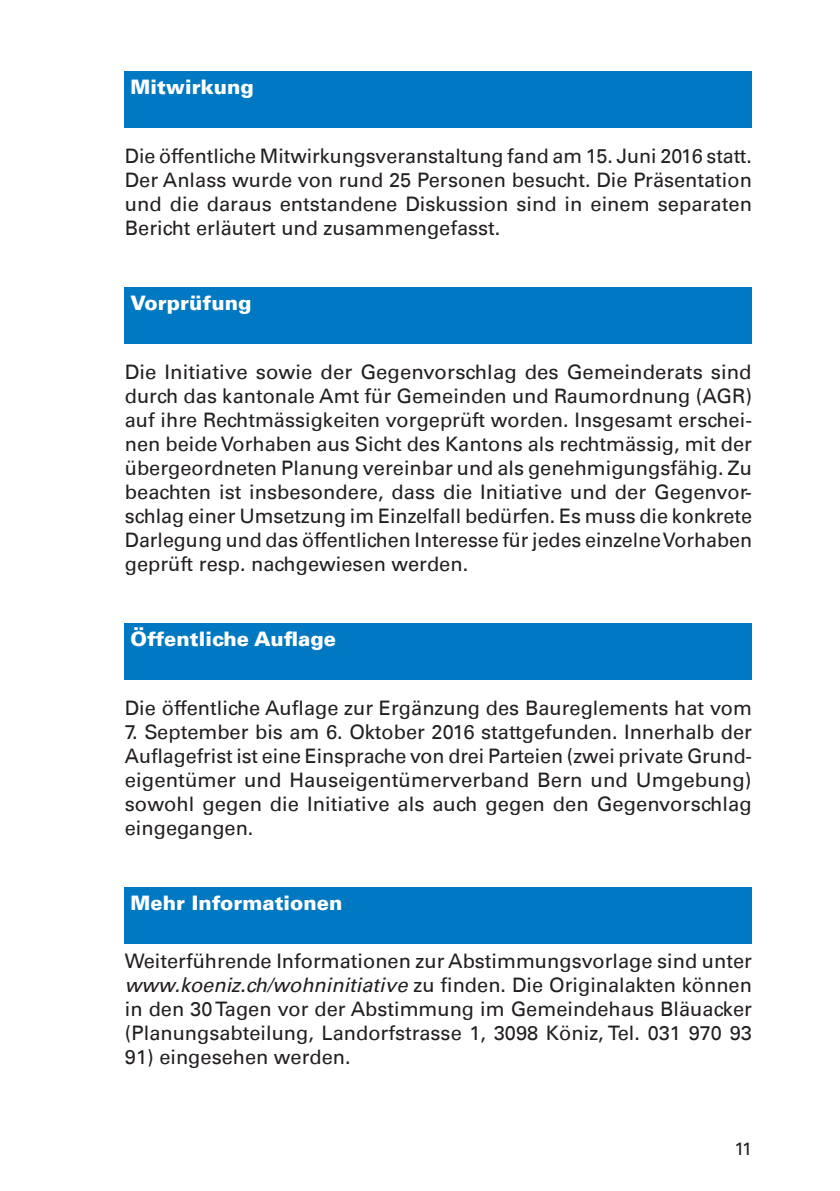
<style>
.page{position:relative;width:840px;height:1191px;background:#fff}
.page>*{position:absolute;margin:0;border:0;box-sizing:border-box;transform-origin:0 0}
.t1{font:20px/24px "Univers LT";color:#231f20;text-align:justify}
.t2{font:900 20px "Univers LT";color:#fff}
.t3{font:18px "Univers LT";color:#231f20}
.s1{font-style:italic}
</style>
<div class="page">
<div style="left:125px;top:71px;width:626px;height:57px;background:#0079c2"></div>
<div style="left:125px;top:287px;width:626px;height:57px;background:#0079c2"></div>
<div style="left:125px;top:623px;width:626px;height:57px;background:#0079c2"></div>
<div style="left:125px;top:887px;width:626px;height:57px;background:#0079c2"></div>
<p class="t2" style="left:130px;top:74px;width:125px">Mitwirkung</p>
<p class="t1" style="left:125px;top:144px;width:628px">Die öffentliche Mitwirkungsveranstaltung fand am 15. Juni 2016 statt.<br>Der Anlass wurde von rund 25 Personen besucht. Die Präsentation und die daraus entstandene Diskussion sind in einem separaten Bericht erläutert und zusammengefasst.</p>
<p class="t2" style="left:130px;top:290px;width:122px">Vorprüfung</p>
<p class="t1" style="left:125px;top:360px;width:628px">Die Initiative sowie der Gegenvorschlag des Gemeinderats sind durch das kantonale Amt für Gemeinden und Raumordnung (AGR) auf ihre Rechtmässigkeiten vorgeprüft worden. Insgesamt erschei&shy;nen beide Vorhaben aus Sicht des Kantons als rechtmässig, mit der übergeordneten Planung vereinbar und als genehmigungsfähig. Zu beachten ist insbesondere, dass die Initiative und der Gegenvor&shy;schlag einer Umsetzung im Einzelfall bedürfen. Es muss die konkrete Darlegung und das öffentlichen Interesse für jedes einzelne Vorhaben geprüft resp. nachgewiesen werden.</p>
<p class="t2" style="left:130px;top:626px;width:207px">Öffentliche Auflage</p>
<p class="t1" style="left:125px;top:696px;width:628px">Die öffentliche Auflage zur Ergänzung des Baureglements hat vom</p>
<p class="t1" style="left:125px;top:720px;width:628px">7. September bis am 6. Oktober 2016 stattgefunden. Innerhalb der Auflagefrist ist eine Einsprache von drei Parteien (zwei private Grund&shy;eigentümer und Hauseigentümerverband Bern und Umgebung) sowohl gegen die Initiative als auch gegen den Gegenvorschlag eingegangen.</p>
<p class="t2" style="left:130px;top:890px;width:213px">Mehr Informationen</p>
<p class="t1" style="left:125px;top:949px;width:628px">Weiterführende Informationen zur Abstimmungsvorlage sind unter <span class="s1">www.koeniz.ch/wohninitiative</span> zu finden. Die Originalakten können in den 30 Tagen vor der Abstimmung im Gemeindehaus Bläuacker (Planungsabteilung, Landorfstrasse 1, 3098 Köniz, Tel. 031 970 93</p>
<p class="t1" style="left:125px;top:1045px;width:227px">91) eingesehen werden.</p>
<p class="t3" style="left:734px;top:1137px;width:19px">11</p>
</div>
